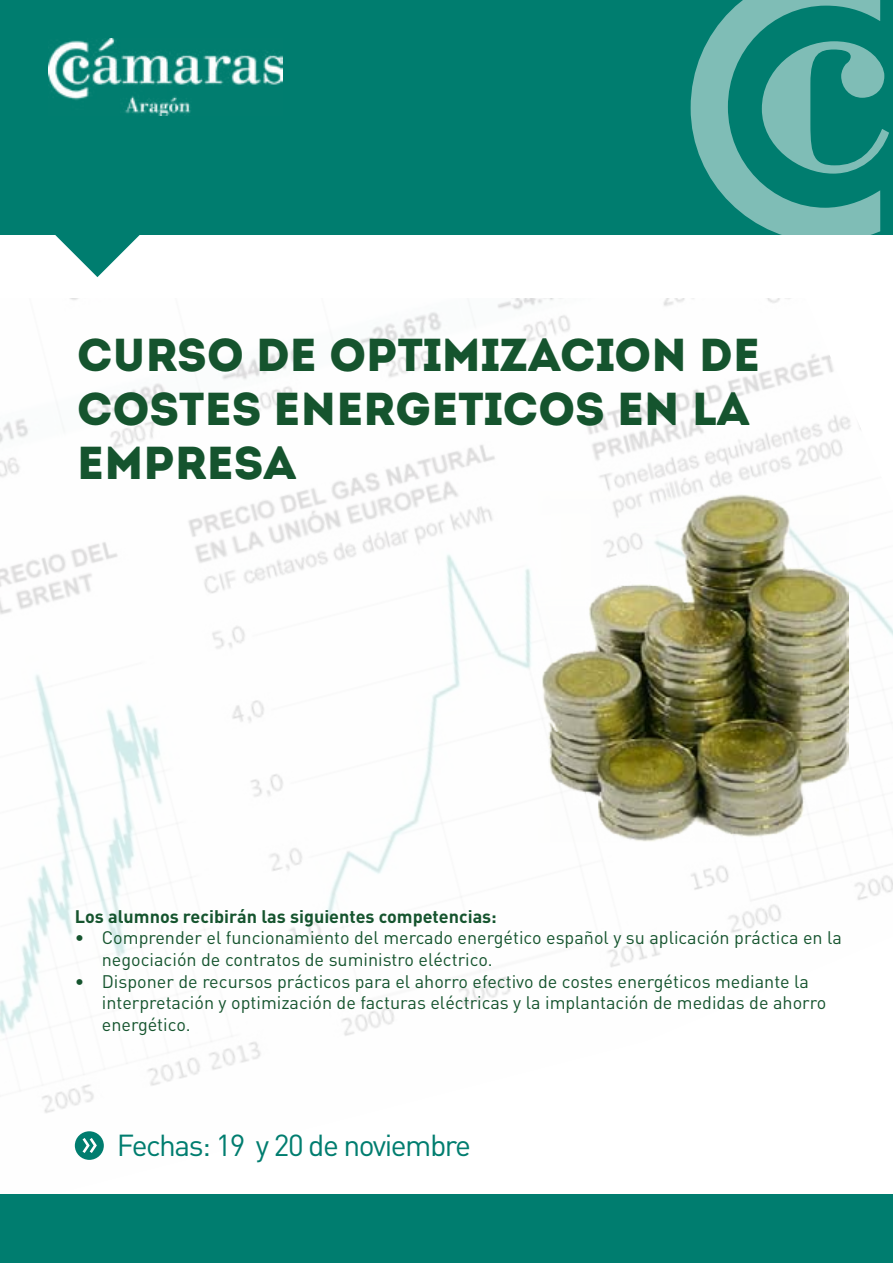
<style>
.page{position:relative;width:893px;height:1263px;background:#fff}
.page>*{position:absolute;margin:0;border:0;box-sizing:border-box;transform-origin:0 0}
.t1{font:46.2px/54px "Intro";letter-spacing:-.01em;color:#15542e}
.t2{font:30px "DIN";letter-spacing:-.05em;color:#007d6f}
.t3{font:18px/21.6px "DIN";color:#15542e}
.t4{font:700 18px "DIN";color:#15542e}
</style>
<div class="page">
<img style="left:0;top:298px;width:893px;height:897px">
<div style="left:0;top:0;width:893px;height:249px;background:#007d6f"></div>
<div style="left:0;top:235px;width:893px;height:63px;background:#fff"></div>
<div style="left:0;top:1195px;width:893px;height:68px;background:#007d6f"></div>
<svg style="left:55px;top:235px;width:85px;height:42px"></svg>
<div style="left:75px;top:1131px;width:29px;height:29px;background:#007d6f;border-radius:50%"></div>
<svg style="left:83px;top:1138px;width:14px;height:15px"></svg>
<svg style="left:880px;top:63px;width:9px;height:87px"></svg>
<svg style="left:691px;top:0;width:189px;height:235px"></svg>
<img style="left:48px;top:39px;width:235px;height:77px">
<img style="left:539px;top:492px;width:310px;height:351px">
<h1 class="t1" style="left:77px;top:328px;width:685px">CURSO DE OPTIMIZACION DE<br>COSTES ENERGETICOS EN LA<br>EMPRESA</h1>
<p class="t4" style="left:75px;top:904px;width:423px">Los alumnos recibirán las siguientes competencias:</p>
<p class="t3" style="left:102px;top:927px;width:742px;text-indent:-27px">• Comprender el funcionamiento del mercado energético español y su aplicación práctica en la negociación de contratos de suministro eléctrico.</p>
<p class="t3" style="left:102px;top:970px;width:726px;text-indent:-27px">• Disponer de recursos prácticos para el ahorro efectivo de costes energéticos mediante la interpretación y optimización de facturas eléctricas y la implantación de medidas de ahorro energético.</p>
<h2 class="t2" style="left:117px;top:1126px;width:355px">Fechas: 19 y 20 de noviembre</h2>
</div>
